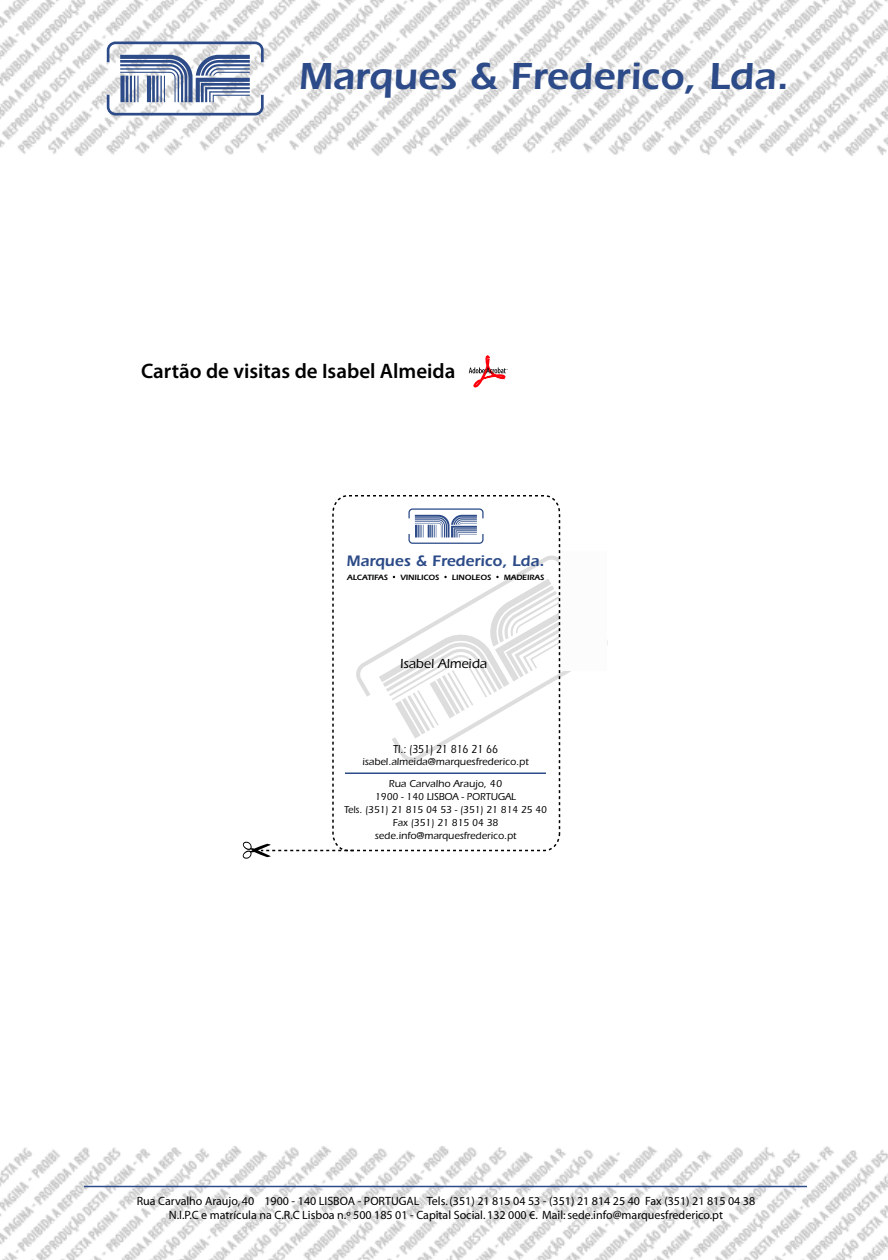
<style>
.page{position:relative;width:888px;height:1260px;background:#fff}
.page>*{position:absolute;margin:0;border:0;box-sizing:border-box;transform-origin:0 0}
.t1{font:600 39px "ITC Eras Std";color:#2c4b88}
.t2{font:600 21px "Myriad Pro";color:#000}
.t3{font:600 15.75px "ITC Eras Std";color:#2c4b88}
.t4{font:500 13.65px "ITC Eras Std";color:#000}
.t5{font:12px/14.4px "Myriad";color:#000;text-align:center}
.t6{font:500 12px "ITC Eras Std";color:#000;scale:.84 1}
.t7{font:500 10.35px/13px "ITC Eras Std";color:#000;text-align:center;scale:.95 1}
.t8{font:500 10.35px "ITC Eras Std";color:#000}
.t9{font:600 7.95px "ITC Eras Std";color:#000}
.s1{font-family:"Myriad Pro"}
</style>
<div class="page">
<img style="left:0;top:1146px;width:888px;height:114px">
<img style="left:0;top:0;width:888px;height:155px">
<svg style="left:468px;top:355px;width:40px;height:33px"></svg>
<svg style="left:332px;top:495px;width:229px;height:357px"></svg>
<svg style="left:379px;top:574px;width:192px;height:164px"></svg>
<hr style="left:345px;top:772px;width:201px;height:2px;background:#2c4b88">
<svg style="left:272px;top:850px;width:81px;height:1px"></svg>
<img style="left:242px;top:841px;width:29px;height:18px">
<svg style="left:408px;top:508px;width:76px;height:36px"></svg>
<hr style="left:84px;top:1186px;width:723px;height:1px;background:#2c4b88">
<svg style="left:107px;top:42px;width:157px;height:74px"></svg>
<h1 class="t1" style="left:298px;top:53px;width:492px">Marques &amp; Frederico, Lda.</h1>
<h2 class="t2" style="left:141px;top:358px;width:316px">Cartão de visitas de Isabel Almeida</h2>
<h3 class="t3" style="left:347px;top:552px;width:200px">Marques &amp; Frederico, Lda.</h3>
<p class="t9" style="left:347px;top:573px;width:42px">ALCATIFAS</p>
<p class="t9" style="left:400px;top:573px;width:41px">VINILICOS</p>
<p class="t9" style="left:452px;top:573px;width:41px">LINOLEOS</p>
<p class="t9" style="left:504px;top:573px;width:42px">MADEIRAS</p>
<p class="t4" style="left:400px;top:656px;width:89px">Isabel Almeida</p>
<p class="t6" style="left:393px;top:742px;width:126px">Tl.: (351) 21 816 21 66</p>
<p class="t7" style="left:344px;top:790px;width:215px">1900 - 140 LISBOA - PORTUGAL<br>Tels. (351) 21 815 04 53 - (351) 21 814 25 40<br>Fax (351) 21 815 04 38 sede.info@marquesfrederico.pt</p>
<p class="t8" style="left:362px;top:756px;width:168px">isabel.almeida@marquesfrederico.pt</p>
<p class="t8" style="left:389px;top:778px;width:115px">Rua Carvalho Araujo, 40</p>
<p class="t5" style="left:137px;top:1194px;width:620px">Rua Carvalho Araujo, 40 1900 - 140 LISBOA - PORTUGAL Tels. (351) 21 815 04 53 - (351) 21 814 25 40 Fax (351) 21 815 04 38<br>N.I.P.C e matrícula na C.R.C Lisboa n.º 500 185 01 - Capital Social. 132 000 <span class="s1">€</span>. Mail: sede.info@marquesfrederico.pt</p>
</div>
